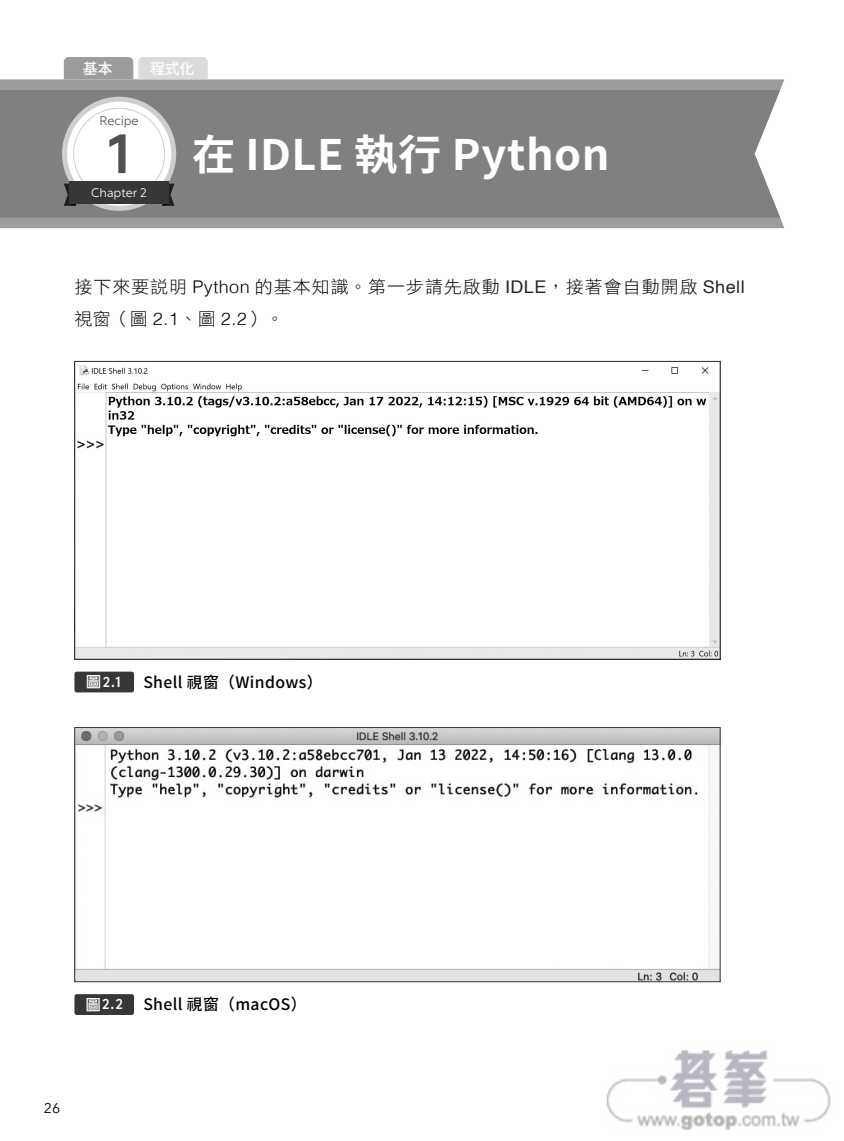
<style>
.page{position:relative;width:844px;height:1141px;background:#fff}
.page>*{position:absolute;margin:0;border:0;box-sizing:border-box;transform-origin:0 0}
.t1{font:500 54.6px "Rustica";color:#505050}
.t2{font:42px "Gen Yo Gothic TW B";letter-spacing:.015em;color:#fff}
.t3{font:17.5px/31.5px "DF Hei Std W3";letter-spacing:.05em;color:#000}
.t4{font:700 16.45px "Inconsolata";color:#fff;scale:.91 1}
.t5{font:15.75px "Gen Yo Gothic TW M";letter-spacing:.025em;color:#000}
.t6{font:14.88px "Gen Yo Gothic TW M";color:#fff}
.t7{font:14px "Avenir Next LT Pro";color:#000}
.t8{font:300 12.42px "Rustica";color:#fff}
.t9{font:300 12.42px "Rustica";color:#505050}
.s1{font-family:"Helvetica";font-weight:300}
.s2{font-family:"Helvetica";color:#272727}
.s3{font-family:"DFUD Gothic TC1 W6";font-weight:400;font-size:14.88px}
</style>
<div class="page">
<img style="left:76px;top:365px;width:642px;height:292px">
<div style="left:74px;top:672px;width:60px;height:20px;background:#373737;border-radius:2px"></div>
<img style="left:76px;top:729px;width:642px;height:251px">
<div style="left:74px;top:727px;width:646px;height:255px;border:1px solid #373737"></div>
<div style="left:74px;top:994px;width:60px;height:21px;background:#373737;border-radius:2px"></div>
<svg style="left:0;top:79px;width:784px;height:149px;fill:#9c9c9c"></svg>
<div style="left:0;top:90px;width:780px;height:128px;background:#808080"></div>
<svg style="left:64px;top:57px;width:144px;height:22px"></svg>
<svg style="left:64px;top:99px;width:110px;height:109px"></svg>
<div style="left:62px;top:97px;width:114px;height:114px;border:5px solid #cecece;border-radius:50%"></div>
<div style="left:74px;top:108px;width:91px;height:91px;background:#fff;border-radius:50%"></div>
<svg style="left:162px;top:182px;width:12px;height:24px"></svg>
<svg style="left:64px;top:182px;width:12px;height:24px"></svg>
<div style="left:69px;top:182px;width:100px;height:22px;background:#373737"></div>
<img style="left:606px;top:1050px;width:225px;height:81px">
<p class="t6" style="left:83px;top:60px;width:31px">基本</p>
<p class="t6" style="left:150px;top:60px;width:46px">程式化</p>
<p class="t9" style="left:99px;top:109px;width:41px">Recipe</p>
<h1 class="t1" style="left:108px;top:107px;width:24px">1</h1>
<p class="t8" style="left:91px;top:182px;width:57px">Chapter 2</p>
<h2 class="t2" style="left:192px;top:131px;width:419px">在 IDLE 執行 Python</h2>
<p class="t3" style="left:74px;top:271px;width:671px">接下來要說明 <span class="s1">Python</span> 的基本知識。第一步請先啟動 <span class="s2">IDLE</span>，接著會自動開啟 <span class="s2">Shell</span>視窗（圖 <span class="s1">2.1</span>、圖 <span class="s1">2.2</span>）。</p>
<p class="t4" style="left:86px;top:670px;width:41px"><span class="s3">圖</span> 2.1</p>
<p class="t5" style="left:143px;top:673px;width:181px">Shell 視窗（Windows）</p>
<p class="t4" style="left:86px;top:993px;width:42px"><span class="s3">圖</span> 2.2</p>
<p class="t5" style="left:143px;top:995px;width:165px">Shell 視窗（macOS）</p>
<p class="t7" style="left:44px;top:1100px;width:18px">26</p>
</div>
